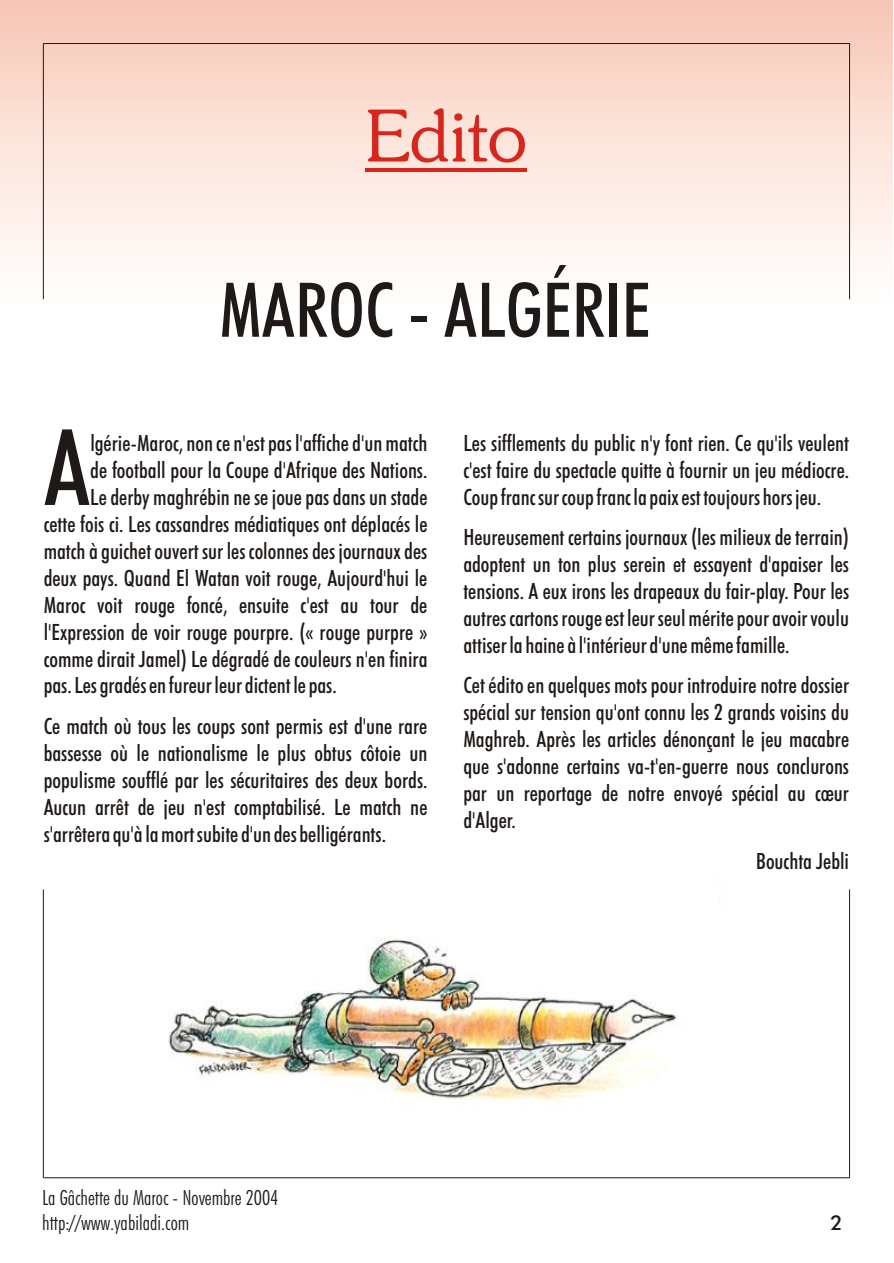
<style>
.page{position:relative;width:894px;height:1263px;background:#fff}
.page>*{position:absolute;margin:0;border:0;box-sizing:border-box;transform-origin:0 0}
.t1{font:105.9px "Futura Md Cn BT";color:#1f1a17}
.t2{font:75.75px "Futura Md Cn BT";color:#1f1a17}
.t3{font:72px "Souvenir Lt BT";color:#d9261c}
.t4{font:22.5px/27px "Futura Md Cn BT";color:#1f1a17}
.t5{font:21px/25.2px "Futura Lt Cn BT";color:#1f1a17}
.t6{font:20.4px "Futura Md BT";color:#1f1a17}
</style>
<div class="page">
<img style="left:0;top:0;width:893px;height:300px">
<img style="left:168px;top:939px;width:509px;height:163px">
<hr style="left:366px;top:168px;width:161px;height:3px;background:#d9261c">
<hr style="left:43px;top:1178px;width:807px;height:1px;background:#1f1a17">
<hr style="left:43px;top:889px;width:1px;height:289px;background:#1f1a17">
<hr style="left:849px;top:889px;width:1px;height:289px;background:#1f1a17">
<hr style="left:43px;top:43px;width:807px;height:1px;background:#1f1a17">
<hr style="left:849px;top:43px;width:1px;height:256px;background:#1f1a17">
<hr style="left:43px;top:43px;width:1px;height:256px;background:#1f1a17">
<h3 class="t3" style="left:366px;top:107px;width:163px">Edito</h3>
<h2 class="t2" style="left:219px;top:279px;width:433px">MAROC - ALGÉRIE</h2>
<h1 class="t1" style="left:44px;top:424px;width:48px">A</h1>
<p class="t4" style="left:90px;top:432px;width:339px">lgérie-Maroc, non ce n'est pas l'affiche d'un match</p>
<p class="t4" style="left:463px;top:432px;width:387px">Les sifflements du public n'y font rien. Ce qu'ils veulent</p>
<p class="t4" style="left:90px;top:459px;width:339px">de football pour la Coupe d'Afrique des Nations.</p>
<p class="t4" style="left:463px;top:459px;width:387px">c'est faire du spectacle quitte à fournir un jeu médiocre.</p>
<p class="t4" style="left:90px;top:485px;width:339px">Le derby maghrébin ne se joue pas dans un stade</p>
<p class="t4" style="left:463px;top:485px;width:359px">Coup franc sur coup franc la paix est toujours hors jeu.</p>
<p class="t4" style="left:44px;top:512px;width:385px">cette fois ci. Les cassandres médiatiques ont déplacés le</p>
<p class="t4" style="left:463px;top:526px;width:387px">Heureusement certains journaux (les milieux de terrain)</p>
<p class="t4" style="left:44px;top:539px;width:385px">match à guichet ouvert sur les colonnes des journaux des</p>
<p class="t4" style="left:463px;top:553px;width:387px">adoptent un ton plus serein et essayent d'apaiser les</p>
<p class="t4" style="left:44px;top:566px;width:385px">deux pays. Quand El Watan voit rouge, Aujourd'hui le</p>
<p class="t4" style="left:463px;top:580px;width:387px">tensions. A eux irons les drapeaux du fair-play. Pour les</p>
<p class="t4" style="left:44px;top:593px;width:385px">Maroc voit rouge foncé, ensuite c'est au tour de</p>
<p class="t4" style="left:463px;top:607px;width:387px">autres cartons rouge est leur seul mérite pour avoir voulu</p>
<p class="t4" style="left:44px;top:620px;width:385px">l'Expression de voir rouge pourpre. (« rouge purpre »</p>
<p class="t4" style="left:463px;top:634px;width:328px">attiser la haine à l'intérieur d'une même famille.</p>
<p class="t4" style="left:44px;top:647px;width:385px">comme dirait Jamel) Le dégradé de couleurs n'en finira pas. Les gradés en fureur leur dictent le pas.</p>
<p class="t4" style="left:463px;top:674px;width:387px">Cet édito en quelques mots pour introduire notre dossier spécial sur tension qu'ont connu les 2 grands voisins du</p>
<p class="t4" style="left:44px;top:715px;width:385px">Ce match où tous les coups sont permis est d'une rare</p>
<p class="t4" style="left:463px;top:728px;width:387px">Maghreb. Après les articles dénonçant le jeu macabre</p>
<p class="t4" style="left:44px;top:741px;width:385px">bassesse où le nationalisme le plus obtus côtoie un</p>
<p class="t4" style="left:463px;top:755px;width:387px">que s'adonne certains va-t'en-guerre nous conclurons</p>
<p class="t4" style="left:44px;top:768px;width:385px">populisme soufflé par les sécuritaires des deux bords.</p>
<p class="t4" style="left:463px;top:782px;width:387px">par un reportage de notre envoyé spécial au cœur</p>
<p class="t4" style="left:44px;top:795px;width:385px">Aucun arrêt de jeu n'est comptabilisé. Le match ne</p>
<p class="t4" style="left:463px;top:809px;width:54px">d'Alger.</p>
<p class="t4" style="left:44px;top:822px;width:344px">s'arrêtera qu'à la mort subite d'un des belligérants.</p>
<p class="t5" style="left:42px;top:1186px;width:238px">La Gâchette du Maroc - Novembre 2004 http://www.yabiladi.com</p>
<p class="t4" style="left:756px;top:849px;width:94px">Bouchta Jebli</p>
<p class="t6" style="left:830px;top:1215px;width:14px">2</p>
</div>
